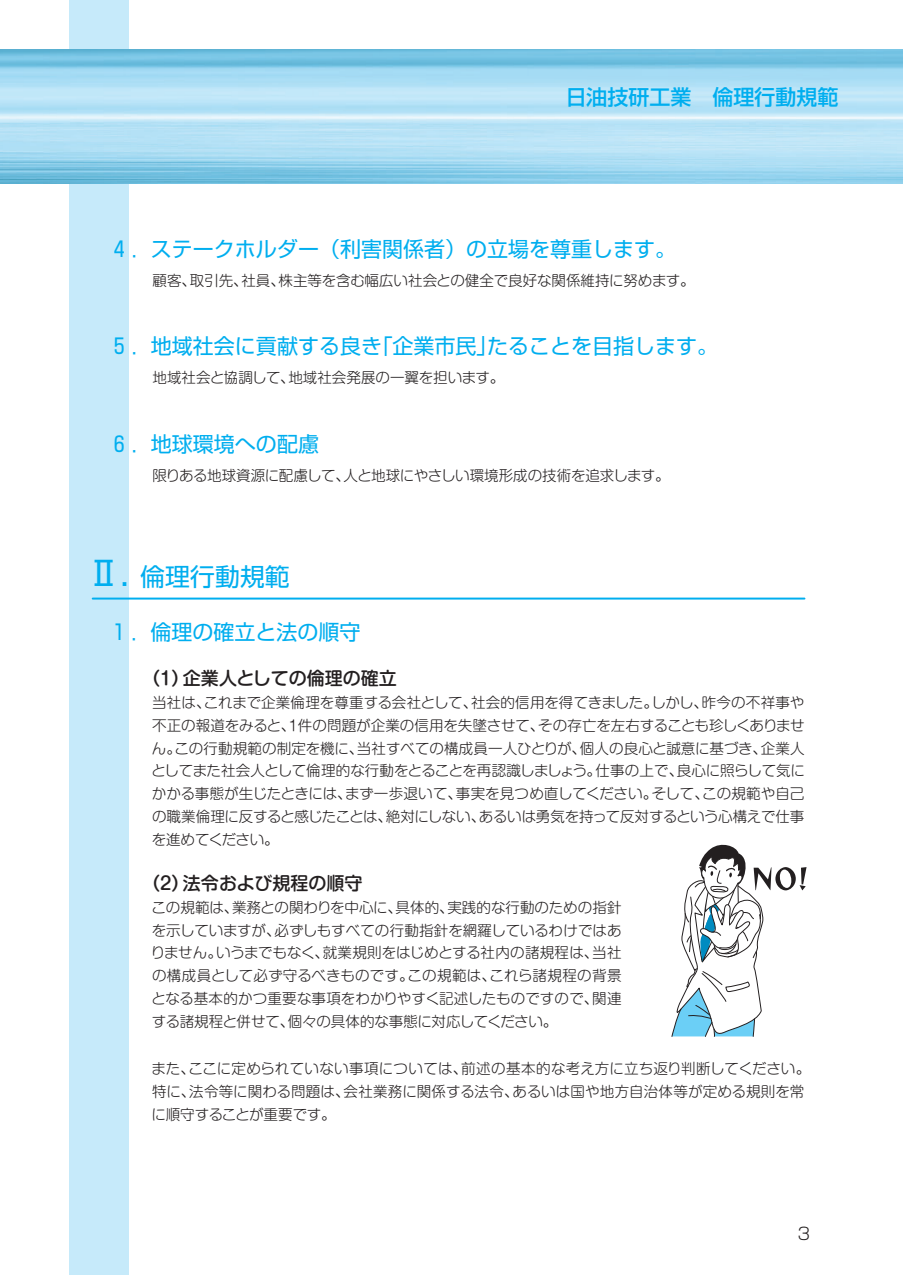
<style>
.page{position:relative;width:903px;height:1275px;background:#fff}
.page>*{position:absolute;margin:0;border:0;box-sizing:border-box;transform-origin:0 0}
.t1{font:24.68px "Shin Go";color:#00aeef}
.t2{font:21px "Shin Go";color:#00aeef}
.t3{font:500 21px "Shin Go Pro";color:#00aeef}
.t4{font:500 18.03px "Shin M Go Pro";color:#231f20}
.t5{font:300 16.8px "Shin Go Pro";color:#231f20}
.t6{font:300 14.53px/22.8px "Shin M Go Pro";letter-spacing:-.005em;color:#231f20;text-align:justify}
.t7{font:300 14.53px "Shin M Go Pro";letter-spacing:-.03em;color:#231f20}
.s1{font-size:33.25px}
</style>
<div class="page">
<div style="left:69px;top:0;width:60px;height:1275px;background:#c6eafa"></div>
<img style="left:0;top:50px;width:903px;height:134px">
<hr style="left:93px;top:598px;width:711px;height:2px;background:#00aeef">
<svg style="left:671px;top:844px;width:135px;height:193px"></svg>
<h2 class="t3" style="left:566px;top:80px;width:274px">日油技研工業　倫理行動規範</h2>
<h2 class="t2" style="left:109px;top:235px;width:569px">４．ステークホルダー（利害関係者）の立場を尊重します。</h2>
<p class="t6" style="left:153px;top:267px;width:543px">顧客、取引先、社員、株主等を含む幅広い社会との健全で良好な関係維持に努めます。</p>
<h2 class="t2" style="left:109px;top:332px;width:611px">５．地域社会に貢献する良き｢企業市民｣たることを目指します。</h2>
<p class="t6" style="left:153px;top:365px;width:353px">地域社会と協調して、地域社会発展の一翼を担います。</p>
<h2 class="t2" style="left:109px;top:430px;width:212px">６．地球環境への配慮</h2>
<p class="t7" style="left:153px;top:464px;width:519px">限りある地球資源に配慮して、人と地球にやさしい環境形成の技術を追求します。</p>
<h1 class="t1" style="left:87px;top:561px;width:204px"><span class="s1">Ⅱ.</span> 倫理行動規範</h1>
<h2 class="t2" style="left:108px;top:618px;width:254px">１．倫理の確立と法の順守</h2>
<p class="t4" style="left:142px;top:664px;width:256px">（１）企業人としての倫理の確立</p>
<p class="t6" style="left:151px;top:690px;width:655px">当社は、これまで企業倫理を尊重する会社として、社会的信用を得てきました。しかし、昨今の不祥事や不正の報道をみると、１件の問題が企業の信用を失墜させて、その存亡を左右することも珍しくありません。この行動規範の制定を機に、当社すべての構成員一人ひとりが、個人の良心と誠意に基づき、企業人としてまた社会人として倫理的な行動をとることを再認識しましょう。仕事の上で、良心に照らして気にかかる事態が生じたときには、まず一歩退いて、事実を見つめ直してください。そして、この規範や自己の職業倫理に反すると感じたことは、絶対にしない、あるいは勇気を持って反対するという心構えで仕事を進めてください。</p>
<p class="t4" style="left:142px;top:869px;width:222px">（２）法令および規程の順守</p>
<p class="t6" style="left:151px;top:894px;width:472px">この規範は、業務との関わりを中心に、具体的、実践的な行動のための指針を示していますが、必ずしもすべての行動指針を網羅しているわけではありません。いうまでもなく、就業規則をはじめとする社内の諸規程は、当社の構成員として必ず守るべきものです。この規範は、これら諸規程の背景となる基本的かつ重要な事項をわかりやすく記述したものですので、関連する諸規程と併せて、個々の具体的な事態に対応してください。</p>
<p class="t6" style="left:152px;top:1056px;width:660px;text-align:left">また、ここに定められていない事項については、前述の基本的な考え方に立ち返り判断してください。特に、法令等に関わる問題は、会社業務に関係する法令、あるいは国や地方自治体等が定める規則を常に順守することが重要です。</p>
<p class="t5" style="left:797px;top:1220px;width:14px">3</p>
</div>
